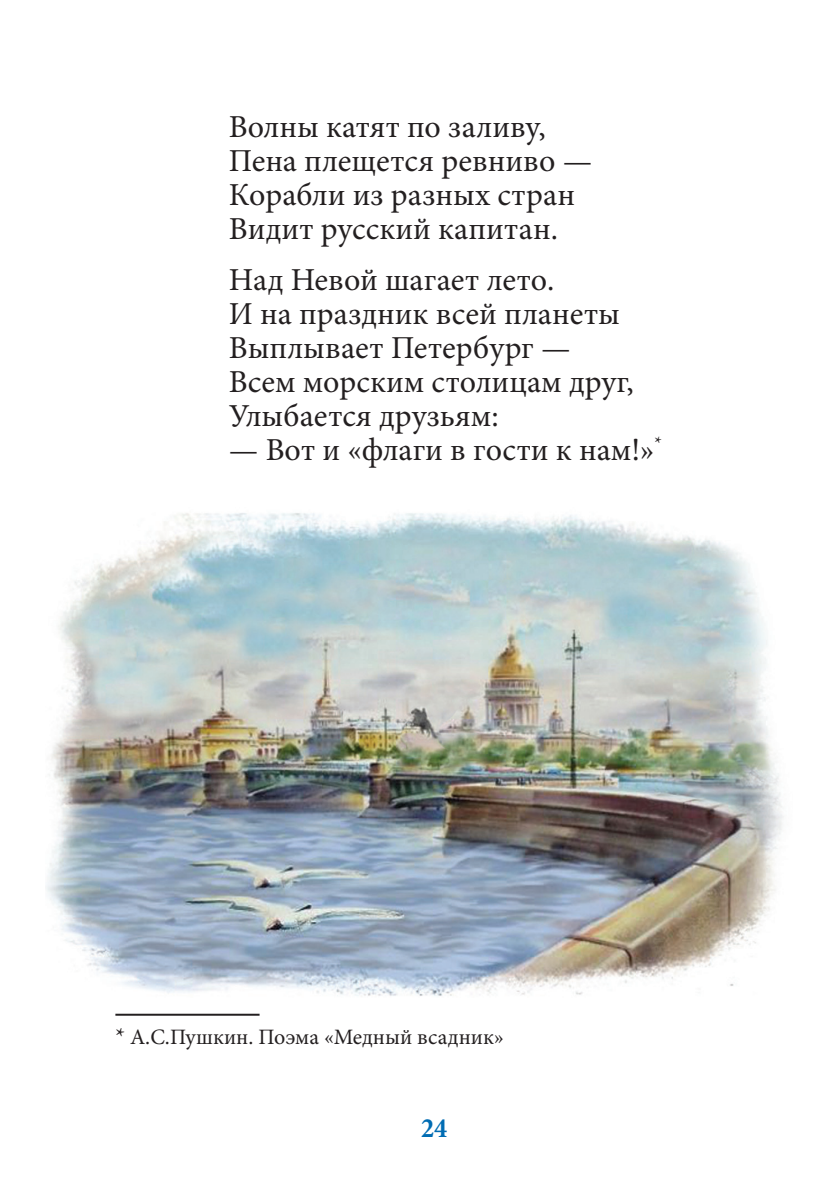
<style>
.page{position:relative;width:840px;height:1191px;background:#fff}
.page>*{position:absolute;margin:0;border:0;box-sizing:border-box;transform-origin:0 0}
.стихи{font:32px "Minion Pro";color:#231f20}
.t1{font:700 condensed 28px "Minion Pro";color:#006cb3}
.t2{font:22px "Minion Pro";color:#231f20}
.s1{font-size:24px}
</style>
<div class="page">
<hr style="left:115px;top:1013px;width:144px;height:2px;background:#231f20">
<img style="left:46px;top:513px;width:738px;height:483px">
<p class="стихи" style="left:229px;top:105px;width:318px">Волны катят по заливу,</p>
<p class="стихи" style="left:229px;top:139px;width:364px">Пена плещется ревниво —</p>
<p class="стихи" style="left:229px;top:173px;width:347px">Корабли из разных стран</p>
<p class="стихи" style="left:229px;top:207px;width:330px">Видит русский капитан.</p>
<p class="стихи" style="left:229px;top:258px;width:327px">Над Невой шагает лето.</p>
<p class="стихи" style="left:229px;top:292px;width:392px">И на праздник всей планеты</p>
<p class="стихи" style="left:229px;top:326px;width:343px">Выплывает Петербург —</p>
<p class="стихи" style="left:229px;top:360px;width:406px">Всем морским столицам друг,</p>
<p class="стихи" style="left:229px;top:394px;width:271px">Улыбается друзьям:</p>
<p class="стихи" style="left:229px;top:428px;width:434px">— Вот и «флаги в гости к нам!»<sup>*</sup></p>
<p class="t2" style="left:115px;top:1021px;width:390px"><span class="s1">*</span> А.С.Пушкин. Поэма «Медный всадник»</p>
<p class="t1" style="left:421px;top:1108px;width:28px">24</p>
</div>
